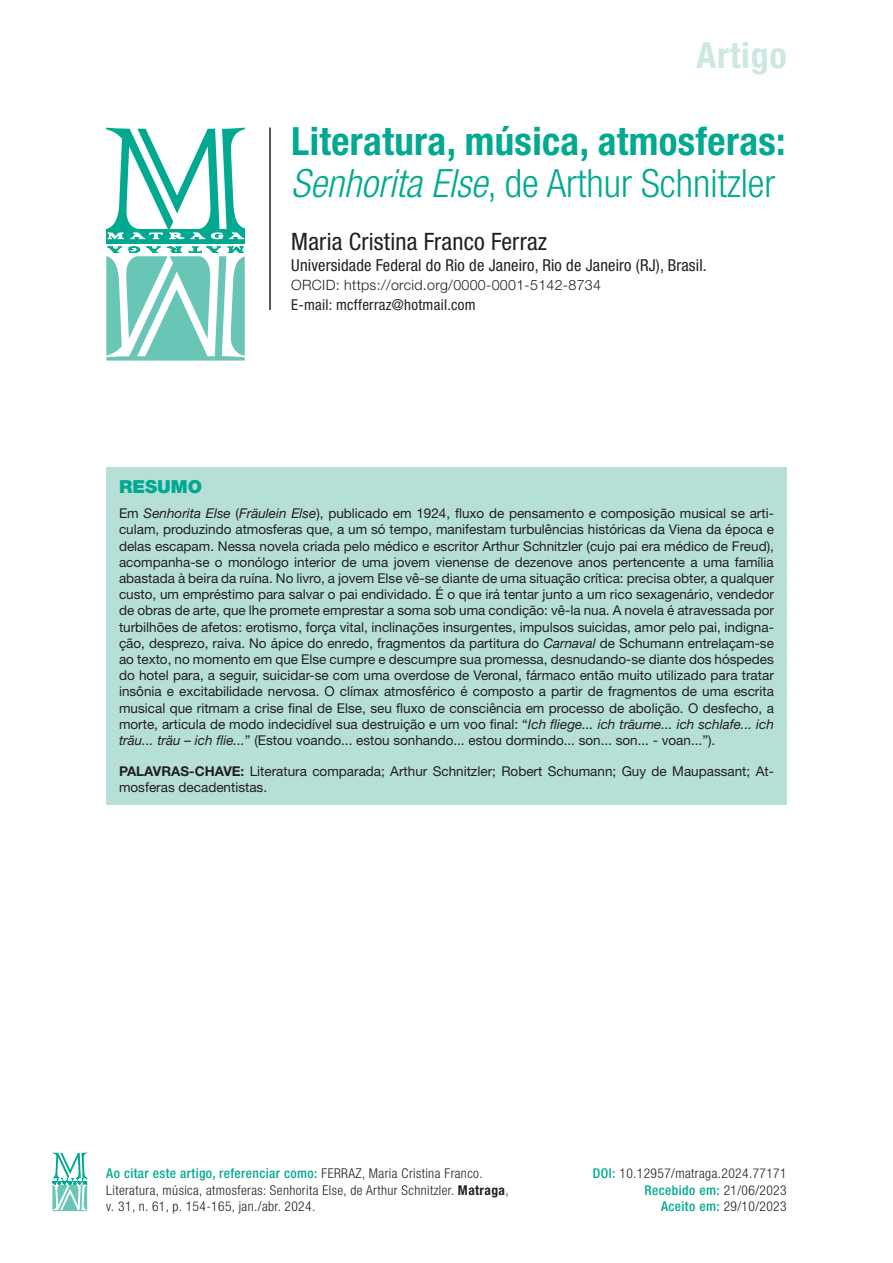
<style>
.page{position:relative;width:893px;height:1263px;background:#fff}
.page>*{position:absolute;margin:0;border:0;box-sizing:border-box;transform-origin:0 0}
.Titulo_do_artigo{font:700 condensed 39px/42px "Helvetica Neue LT Std";letter-spacing:.01em;color:#00a990}
.t1{font:700 condensed 36px "Helvetica Neue LT Std";letter-spacing:.02em;color:#cde8e2}
.Autor_artigo{font:condensed 24px "Helvetica Neue LT Std";letter-spacing:.01em;color:#231f20}
.Retranca_Resumo___Abstract{font:900 18px "Helvetica Neue LT Std";color:#00a990}
.Instituicao_autor{font:condensed 16.5px "Helvetica Neue LT Std";letter-spacing:.01em;color:#231f20}
.E-mail_autor{font:condensed 15px "Helvetica Neue LT Std";letter-spacing:.02em;color:#231f20}
.ORCID_autor{font:300 14.25px "Helvetica Neue LT Std";letter-spacing:.02em;color:#231f20}
.Resumo___Abstract{font:13.5px/16.2px "Helvetica Neue LT Std";color:#231f20;text-align:justify}
.Como_citar{font:300 condensed 13.5px/16.5px "Helvetica Neue LT Std";letter-spacing:.03em;color:#231f20}
.DOI_rodape{font:300 condensed 13.5px "Helvetica Neue LT Std";letter-spacing:.03em;color:#231f20}
.Recebido_Aceito{font:500 condensed 13.5px "Helvetica Neue LT Std";letter-spacing:.03em;color:#00a990}
.Recebido_Aceito-2{font:300 condensed 13.5px "Helvetica Neue LT Std";letter-spacing:.03em;color:#231f20}
.t2{font:10.65px "Colonna";letter-spacing:.29em;color:#fff;scale:2 1}
.t3{font:10.65px "Colonna";color:#00a990;scale:2 1}
.t4{font:2.7px "Colonna";letter-spacing:.29em;color:#fff;scale:2 1}
.t5{font:2.7px "Colonna";color:#00a990;scale:2 1}
.s1{font-weight:300;font-style:italic}
.s2{font-weight:300}
.s3{font-style:italic}
.s4{font-weight:700}
.s5{font-weight:500;color:#00a990}
.s6{font-weight:300;color:#231f20}
</style>
<div class="page">
<hr style="left:52px;top:1178px;width:35px;height:3px;background:#00a990">
<svg style="left:52px;top:1185px;width:35px;height:26px"></svg>
<svg style="left:52px;top:1152px;width:35px;height:26px"></svg>
<div style="left:106px;top:229px;width:139px;height:14px;background:#00a990"></div>
<svg style="left:106px;top:256px;width:139px;height:105px"></svg>
<svg style="left:106px;top:128px;width:139px;height:101px"></svg>
<hr style="left:269px;top:128px;width:2px;height:182px;background:#231f20">
<div style="left:106px;top:468px;width:681px;height:337px;background:#b5dfd7"></div>
<p class="t2" style="left:107px;top:229px;width:70px">MATRAGA</p>
<p class="t3" style="left:122px;top:257px;width:9px;rotate:-180deg">A</p>
<p class="t3" style="left:161px;top:257px;width:18px;rotate:-180deg">A G</p>
<p class="t3" style="left:221px;top:257px;width:28px;rotate:-180deg">AT R</p>
<p class="t3" style="left:244px;top:257px;width:10px;rotate:-180deg">M</p>
<h2 class="t1" style="left:696px;top:34px;width:92px">Artigo</h2>
<p class="Titulo_do_artigo" style="left:291px;top:120px;width:496px">Literatura, música, atmosferas:<br><span class="s1">Senhorita Else</span><span class="s2">, de Arthur Schnitzler</span></p>
<p class="Autor_artigo" style="left:291px;top:228px;width:257px">Maria Cristina Franco Ferraz</p>
<p class="Instituicao_autor" style="left:291px;top:256px;width:417px">Universidade Federal do Rio de Janeiro, Rio de Janeiro (RJ), Brasil.</p>
<p class="ORCID_autor" style="left:291px;top:277px;width:311px">ORCID: https://orcid.org/0000-0001-5142-8734</p>
<p class="E-mail_autor" style="left:291px;top:296px;width:186px">E-mail: mcfferraz@hotmail.com</p>
<p class="Retranca_Resumo___Abstract" style="left:119px;top:476px;width:84px">RESUMO</p>
<p class="Resumo___Abstract" style="left:119px;top:505px;width:656px">Em <span class="s3">Senhorita Else</span> (<span class="s3">Fräulein Else</span>), publicado em 1924, fluxo de pensamento e composição musical se arti&shy;culam, produzindo atmosferas que, a um só tempo, manifestam turbulências históricas da Viena da época e delas escapam. Nessa novela criada pelo médico e escritor Arthur Schnitzler (cujo pai era médico de Freud), acompanha-se o monólogo interior de uma jovem vienense de dezenove anos pertencente a uma família abastada à beira da ruína. No livro, a jovem Else vê-se diante de uma situação crítica: precisa obter, a qualquer custo, um empréstimo para salvar o pai endividado. É o que irá tentar junto a um rico sexagenário, vendedor de obras de arte, que lhe promete emprestar a soma sob uma condição: vê-la nua. A novela é atravessada por turbilhões de afetos: erotismo, força vital, inclinações insurgentes, impulsos suicidas, amor pelo pai, indigna&shy;ção, desprezo, raiva. No ápice do enredo, fragmentos da partitura do <span class="s3">Carnaval</span> de Schumann entrelaçam-se ao texto, no momento em que Else cumpre e descumpre sua promessa, desnudando-se diante dos hóspedes do hotel para, a seguir, suicidar-se com uma overdose de Veronal, fármaco então muito utilizado para tratar insônia e excitabilidade nervosa. O clímax atmosférico é composto a partir de fragmentos de uma escrita musical que ritmam a crise final de Else, seu fluxo de consciência em processo de abolição. O desfecho, a morte, articula de modo indecidível sua destruição e um voo final: “<span class="s3">Ich fliege... ich träume... ich schlafe... ich träu... träu – ich flie...</span>” (Estou voando... estou sonhando... estou dormindo... son... son... - voan...”).</p>
<p class="Resumo___Abstract" style="left:119px;top:763px;width:656px"><span class="s4">PALAVRAS-CHAVE:</span> Literatura comparada; Arthur Schnitzler; Robert Schumann; Guy de Maupassant; At&shy;mosferas decadentistas.</p>
<p class="t4" style="left:53px;top:1178px;width:19px">MATRAGA</p>
<p class="t5" style="left:56px;top:1185px;width:3px;rotate:-180deg">A</p>
<p class="t5" style="left:66px;top:1185px;width:6px;rotate:-180deg">A G</p>
<p class="t5" style="left:81px;top:1185px;width:8px;rotate:-180deg">AT R</p>
<p class="t5" style="left:87px;top:1185px;width:4px;rotate:-180deg">M</p>
<p class="Como_citar" style="left:106px;top:1165px;width:404px"><span class="s5">Ao citar este artigo, referenciar como:</span> FERRAZ, Maria Cristina Franco.<br>Literatura, música, atmosferas: Senhorita Else, de Arthur Schnitzler. <span class="s4">Matraga</span>, v. 31, n. 61, p. 154-165, jan./abr. 2024.</p>
<p class="DOI_rodape" style="left:593px;top:1165px;width:195px"><span class="s5">DOI:</span> 10.12957/matraga.2024.77171</p>
<p class="Recebido_Aceito" style="left:644px;top:1182px;width:144px">Recebido em: <span class="s6">21/06/2023</span></p>
<p class="Recebido_Aceito-2" style="left:661px;top:1198px;width:127px"><span class="s5">Aceito em:</span> 29/10/2023</p>
</div>
